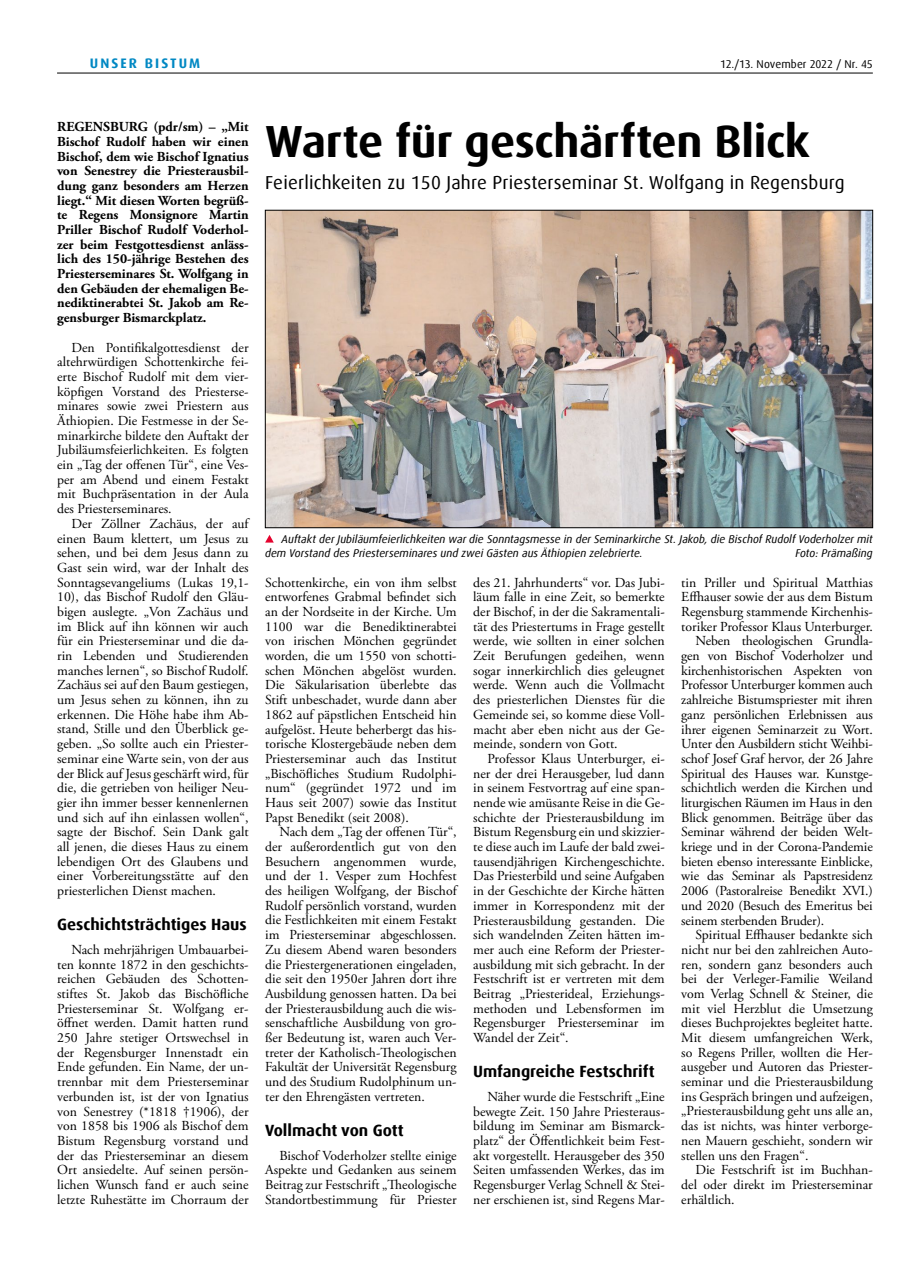
<style>
.page{position:relative;width:908px;height:1276px;background:#fff}
.page>*{position:absolute;margin:0;border:0;box-sizing:border-box;transform-origin:0 0}
.t1{font:700 45px "Dax Offc Pro";letter-spacing:-.01em;color:#000}
.t2{font:18.75px "Dax Offc Pro";letter-spacing:.01em;color:#000}
.t3{font:700 16.25px "Dax Offc Pro";color:#000}
.t4{font:13.75px/14.6px "Adobe Garamond Pro";color:#000;text-align:justify}
.t5{font:700 13.75px/14.6px "Adobe Garamond Pro";color:#000;text-align:justify}
.t6{font:700 13.75px "Dax Offc Pro";letter-spacing:.15em;color:#0088c3}
.t7{font:italic 11.25px/14.8px "Dax Offc Pro";color:#000}
.t8{font:11.25px "Dax Offc Pro";color:#000}
</style>
<div class="page">
<hr style="left:57px;top:73px;width:815px;height:1px;background:#000">
<img style="left:267px;top:212px;width:603px;height:314px">
<svg style="left:265px;top:535px;width:9px;height:7px"></svg>
<p class="t6" style="left:90px;top:54px;width:112px">UNSER BISTUM</p>
<p class="t8" style="left:719px;top:56px;width:154px">12./13. November 2022 / Nr. 45</p>
<p class="t5" style="left:57px;top:120px;width:193px">REGENSBURG (pdr/sm) – „Mit Bischof Rudolf haben wir einen Bischof, dem wie Bischof Ignatius von Senestrey die Priesterausbil&shy;dung ganz besonders am Herzen liegt.“ Mit diesen Worten begrüß&shy;te Regens Monsignore Martin Priller Bischof Rudolf Voderhol&shy;zer beim Festgottesdienst anläss&shy;lich des 150-jährige Bestehen des Priesterseminares St. Wolfgang in den Gebäuden der ehemaligen Be&shy;nediktinerabtei St. Jakob am Re&shy;gensburger Bismarckplatz.</p>
<p class="t4" style="left:57px;top:340px;width:193px;text-indent:14px">Den Pontifikalgottesdienst der altehrwürdigen Schottenkirche fei&shy;erte Bischof Rudolf mit dem vier&shy;köpfigen Vorstand des Priesterse&shy;minares sowie zwei Priestern aus Äthiopien. Die Festmesse in der Se&shy;minarkirche bildete den Auftakt der Jubiläumsfeierlichkeiten. Es folgten ein „Tag der offenen Tür“, eine Ves&shy;per am Abend und einem Festakt mit Buchpräsentation in der Aula des Priesterseminares.</p>
<p class="t4" style="left:57px;top:516px;width:193px;text-indent:14px">Der Zöllner Zachäus, der auf einen Baum klettert, um Jesus zu sehen, und bei dem Jesus dann zu Gast sein wird, war der Inhalt des Sonntagsevangeliums (Lukas 19,1- 10), das Bischof Rudolf den Gläu&shy;bigen auslegte. „Von Zachäus und im Blick auf ihn können wir auch für ein Priesterseminar und die da&shy;rin Lebenden und Studierenden manches lernen“, so Bischof Rudolf.<br>Zachäus sei auf den Baum gestiegen, um Jesus sehen zu können, ihn zu erkennen. Die Höhe habe ihm Ab&shy;stand, Stille und den Überblick ge&shy;geben. „So sollte auch ein Priester&shy;seminar eine Warte sein, von der aus der Blick auf Jesus geschärft wird, für die, die getrieben von heiliger Neu&shy;gier ihn immer besser kennenlernen und sich auf ihn einlassen wollen“, sagte der Bischof. Sein Dank galt all jenen, die dieses Haus zu einem lebendigen Ort des Glaubens und einer Vorbereitungsstätte auf den priesterlichen Dienst machen.</p>
<p class="t3" style="left:57px;top:913px;width:191px">Geschichtsträchtiges Haus</p>
<p class="t4" style="left:57px;top:942px;width:193px;text-indent:14px">Nach mehrjährigen Umbauarbei&shy;ten konnte 1872 in den geschichts&shy;reichen Gebäuden des Schotten&shy;stiftes St. Jakob das Bischöfliche Priesterseminar St. Wolfgang er&shy;öffnet werden. Damit hatten rund 250 Jahre stetiger Ortswechsel in der Regensburger Innenstadt ein Ende gefunden. Ein Name, der un&shy;trennbar mit dem Priesterseminar verbunden ist, ist der von Ignatius von Senestrey (*1818 †1906), der von 1858 bis 1906 als Bischof dem Bistum Regensburg vorstand und der das Priesterseminar an diesem Ort ansiedelte. Auf seinen persön&shy;lichen Wunsch fand er auch seine letzte Ruhestätte im Chorraum der</p>
<h1 class="t1" style="left:265px;top:113px;width:546px">Warte für geschärften Blick</h1>
<h2 class="t2" style="left:265px;top:171px;width:580px">Feierlichkeiten zu 150 Jahre Priesterseminar St. Wolfgang in Regensburg</h2>
<p class="t7" style="left:265px;top:531px;width:609px;text-indent:16px">Auftakt der Jubiläumfeierlichkeiten war die Sonntagsmesse in der Seminarkirche St. Jakob, die Bischof Rudolf Voderholzer mit dem Vorstand des Priesterseminares und zwei Gästen aus Äthiopien zelebrierte.</p>
<p class="t7" style="left:795px;top:546px;width:79px">Foto: Prämaßing</p>
<p class="t4" style="left:265px;top:575px;width:193px">Schottenkirche, ein von ihm selbst entworfenes Grabmal befindet sich an der Nordseite in der Kirche. Um 1100 war die Benediktinerabtei von irischen Mönchen gegründet worden, die um 1550 von schotti&shy;schen Mönchen abgelöst wurden.<br>Die Säkularisation überlebte das Stift unbeschadet, wurde dann aber 1862 auf päpstlichen Entscheid hin aufgelöst. Heute beherbergt das his&shy;torische Klostergebäude neben dem Priesterseminar auch das Institut „Bischöfliches Studium Rudolphi&shy;num“ (gegründet 1972 und im Haus seit 2007) sowie das Institut Papst Benedikt (seit 2008).</p>
<p class="t4" style="left:265px;top:825px;width:193px;text-indent:14px">Nach dem „Tag der offenen Tür“, der außerordentlich gut von den Besuchern angenommen wurde, und der 1. Vesper zum Hochfest des heiligen Wolfgang, der Bischof Rudolf persönlich vorstand, wurden die Festlichkeiten mit einem Festakt im Priesterseminar abgeschlossen.<br>Zu diesem Abend waren besonders die Priestergenerationen eingeladen, die seit den 1950er Jahren dort ihre Ausbildung genossen hatten. Da bei der Priesterausbildung auch die wis&shy;senschaftliche Ausbildung von gro&shy;ßer Bedeutung ist, waren auch Ver&shy;treter der Katholisch-Theologischen Fakultät der Universität Regensburg und des Studium Rudolphinum un&shy;ter den Ehrengästen vertreten.</p>
<p class="t3" style="left:265px;top:1119px;width:140px">Vollmacht von Gott</p>
<p class="t4" style="left:265px;top:1148px;width:193px;text-indent:14px">Bischof Voderholzer stellte einige Aspekte und Gedanken aus seinem Beitrag zur Festschrift „Theologische Standortbestimmung für Priester</p>
<p class="t4" style="left:473px;top:575px;width:193px">des 21. Jahrhunderts“ vor. Das Jubi&shy;läum falle in eine Zeit, so bemerkte der Bischof, in der die Sakramentali&shy;tät des Priestertums in Frage gestellt werde, wie sollten in einer solchen Zeit Berufungen gedeihen, wenn sogar innerkirchlich dies geleugnet werde. Wenn auch die Vollmacht des priesterlichen Dienstes für die Gemeinde sei, so komme diese Voll&shy;macht aber eben nicht aus der Ge&shy;meinde, sondern von Gott.</p>
<p class="t4" style="left:473px;top:752px;width:193px;text-indent:14px">Professor Klaus Unterburger, ei&shy;ner der drei Herausgeber, lud dann in seinem Festvortrag auf eine span&shy;nende wie amüsante Reise in die Ge&shy;schichte der Priesterausbildung im Bistum Regensburg ein und skizzier&shy;te diese auch im Laufe der bald zwei&shy;tausendjährigen Kirchengeschichte.<br>Das Priesterbild und seine Aufgaben in der Geschichte der Kirche hätten immer in Korrespondenz mit der Priesterausbildung gestanden. Die sich wandelnden Zeiten hätten im&shy;mer auch eine Reform der Priester&shy;ausbildung mit sich gebracht. In der Festschrift ist er vertreten mit dem Beitrag „Priesterideal, Erziehungs&shy;methoden und Lebensformen im Regensburger Priesterseminar im Wandel der Zeit“.</p>
<p class="t3" style="left:473px;top:1060px;width:183px">Umfangreiche Festschrift</p>
<p class="t4" style="left:473px;top:1089px;width:193px;text-indent:14px">Näher wurde die Festschrift „Eine bewegte Zeit. 150 Jahre Priesteraus&shy;bildung im Seminar am Bismarck&shy;platz“ der Öffentlichkeit beim Fest&shy;akt vorgestellt. Herausgeber des 350<br>Seiten umfassenden Werkes, das im Regensburger Verlag Schnell &amp; Stei&shy;ner erschienen ist, sind Regens Mar-</p>
<p class="t4" style="left:681px;top:575px;width:193px">tin Priller und Spiritual Matthias</p>
<p class="t4" style="left:681px;top:590px;width:193px">Effhauser sowie der aus dem Bistum</p>
<p class="t4" style="left:681px;top:605px;width:193px">Regensburg stammende Kirchenhis-</p>
<p class="t4" style="left:681px;top:619px;width:193px">toriker Professor Klaus Unterburger.</p>
<p class="t4" style="left:695px;top:634px;width:179px">Neben theologischen Grundla-</p>
<p class="t4" style="left:681px;top:649px;width:193px">gen von Bischof Voderholzer und</p>
<p class="t4" style="left:681px;top:663px;width:193px">kirchenhistorischen Aspekten von</p>
<p class="t4" style="left:681px;top:678px;width:193px">Professor Unterburger kommen auch</p>
<p class="t4" style="left:681px;top:693px;width:193px">zahlreiche Bistumspriester mit ihren</p>
<p class="t4" style="left:681px;top:707px;width:193px">ganz persönlichen Erlebnissen aus</p>
<p class="t4" style="left:681px;top:722px;width:193px">ihrer eigenen Seminarzeit zu Wort.</p>
<p class="t4" style="left:681px;top:737px;width:193px">Unter den Ausbildern sticht Weihbi-</p>
<p class="t4" style="left:681px;top:752px;width:193px">schof Josef Graf hervor, der 26 Jahre</p>
<p class="t4" style="left:681px;top:766px;width:193px">Spiritual des Hauses war. Kunstge-</p>
<p class="t4" style="left:681px;top:781px;width:193px">schichtlich werden die Kirchen und</p>
<p class="t4" style="left:681px;top:796px;width:193px">liturgischen Räumen im Haus in den</p>
<p class="t4" style="left:681px;top:810px;width:193px">Blick genommen. Beiträge über das</p>
<p class="t4" style="left:681px;top:825px;width:193px">Seminar während der beiden Welt-</p>
<p class="t4" style="left:681px;top:840px;width:193px">kriege und in der Corona-Pandemie</p>
<p class="t4" style="left:681px;top:854px;width:193px">bieten ebenso interessante Einblicke,</p>
<p class="t4" style="left:681px;top:869px;width:193px">wie das Seminar als Papstresidenz</p>
<p class="t4" style="left:681px;top:884px;width:193px">2006 (Pastoralreise Benedikt XVI.)</p>
<p class="t4" style="left:681px;top:898px;width:193px">und 2020 (Besuch des Emeritus bei</p>
<p class="t4" style="left:681px;top:913px;width:144px">seinem sterbenden Bruder).</p>
<p class="t4" style="left:695px;top:928px;width:179px">Spiritual Effhauser bedankte sich</p>
<p class="t4" style="left:681px;top:942px;width:193px">nicht nur bei den zahlreichen Auto-</p>
<p class="t4" style="left:681px;top:957px;width:193px">ren, sondern ganz besonders auch</p>
<p class="t4" style="left:681px;top:972px;width:193px">bei der Verleger-Familie Weiland</p>
<p class="t4" style="left:681px;top:986px;width:193px">vom Verlag Schnell &amp; Steiner, die</p>
<p class="t4" style="left:681px;top:1001px;width:193px">mit viel Herzblut die Umsetzung</p>
<p class="t4" style="left:681px;top:1016px;width:193px">dieses Buchprojektes begleitet hatte.</p>
<p class="t4" style="left:681px;top:1031px;width:193px">Mit diesem umfangreichen Werk,</p>
<p class="t4" style="left:681px;top:1045px;width:193px">so Regens Priller, wollten die Her-</p>
<p class="t4" style="left:681px;top:1060px;width:193px">ausgeber und Autoren das Priester-</p>
<p class="t4" style="left:681px;top:1075px;width:193px">seminar und die Priesterausbildung</p>
<p class="t4" style="left:681px;top:1089px;width:193px">ins Gespräch bringen und aufzeigen,</p>
<p class="t4" style="left:681px;top:1104px;width:193px">„Priesterausbildung geht uns alle an,</p>
<p class="t4" style="left:681px;top:1119px;width:193px">das ist nichts, was hinter verborge-</p>
<p class="t4" style="left:681px;top:1133px;width:193px">nen Mauern geschieht, sondern wir</p>
<p class="t4" style="left:681px;top:1148px;width:129px">stellen uns den Fragen“.</p>
<p class="t4" style="left:695px;top:1163px;width:179px">Die Festschrift ist im Buchhan-</p>
<p class="t4" style="left:681px;top:1177px;width:193px">del oder direkt im Priesterseminar</p>
<p class="t4" style="left:681px;top:1192px;width:55px">erhältlich.</p>
</div>
